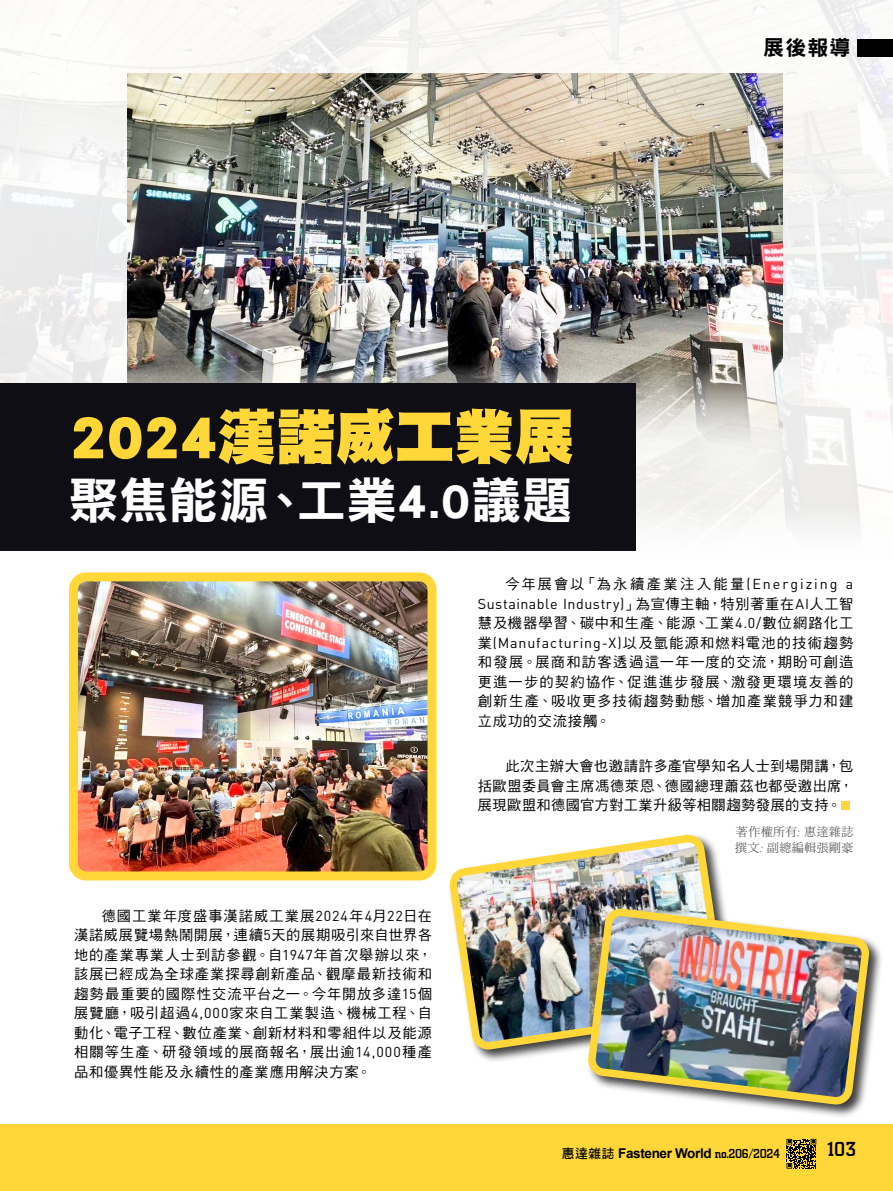
<style>
.page{position:relative;width:893px;height:1191px;background:#fff}
.page>*{position:absolute;margin:0;border:0;box-sizing:border-box;transform-origin:0 0}
.t1{font:60px "DF Hei Std W12";letter-spacing:-.015em;color:#ffd739}
.t2{font:49.5px "DF Li Hei Std W7";letter-spacing:.01em;color:#fff}
.t3{font:21px "DF Hei Std W9";color:#000}
.t4{font:500 21px "City D";color:#000}
.t5{font:14.25px/19.5px "DF Hei Std W5";letter-spacing:.065em;color:#040000;text-align:justify}
.t6{font:14.25px "DIN Pro";letter-spacing:.05em;color:#040000}
.t7{font:14.25px "DF Hei Std W5";letter-spacing:.16em;color:#040000}
.t8{font:700 13.5px "Arial";letter-spacing:-.025em;color:#000}
.t9{font:12px/16px "DF Ming Std W5";letter-spacing:.035em;color:#595757}
.s1{font-family:"DIN Pro"}
.s2{font-family:"DF Hei Std W5"}
.s3{font-family:"Times New Roman";font-style:italic}
.s4{font-family:"DF Hei Std W7";font-weight:400;font-size:12.75px}
.s5{font-family:"City D";font-weight:500}
</style>
<div class="page">
<img style="left:0;top:0;width:893px;height:528px">
<img style="left:128px;top:74px;width:655px;height:384px">
<div style="left:0;top:384px;width:636px;height:167px;background:#0f0e14"></div>
<div style="left:448px;top:833px;width:293px;height:230px;background:#000;opacity:.75"></div>
<img style="left:453px;top:834px;width:275px;height:216px">
<img style="left:79px;top:582px;width:348px;height:288px">
<div style="left:69px;top:572px;width:368px;height:308px;border:9px solid #ffd739;border-radius:13px"></div>
<div style="left:586px;top:906px;width:297px;height:212px;background:#000;opacity:.75"></div>
<img style="left:583px;top:904px;width:291px;height:205px">
<div style="left:841px;top:801px;width:8px;height:8px;background:#ffd739"></div>
<div style="left:0;top:1124px;width:893px;height:67px;background:#ffd739"></div>
<div style="left:857px;top:40px;width:36px;height:17px;background:#000"></div>
<svg style="left:786px;top:1138px;width:30px;height:30px"></svg>
<h1 class="t1" style="left:69px;top:404px;width:507px">2024漢諾威工業展</h1>
<h2 class="t2" style="left:69px;top:473px;width:505px">聚焦能源、工業4.0議題</h2>
<h3 class="t3" style="left:763px;top:36px;width:89px">展後報導</h3>
<p class="t5" style="left:74px;top:905px;width:359px;text-indent:28px">德國工業年度盛事漢諾威工業展<span class="s1">2024</span>年<span class="s1">4</span>月<span class="s1">22</span>日在漢諾威展覽場熱鬧開展，連續<span class="s1">5</span>天的展期吸引來自世界各地的產業專業人士到訪參觀。自<span class="s1">1947</span>年首次舉辦以來，該展已經成為全球產業探尋創新產品、觀摩最新技術和趨勢最重要的國際性交流平台之一。今年開放多達<span class="s1">15</span>個展覽廳，吸引超過<span class="s1">4,000</span>家來自工業製造、機械工程、自動化、電子工程、數位產業、創新材料和零組件以及能源相關等生產、研發領域的展商報名，展出逾<span class="s1">14,000</span>種產品和優異性能及永續性的產業應用解決方案。</p>
<p class="t7" style="left:505px;top:576px;width:349px">今年展會以「為永續產業注入能量<span class="s1">(Energizing a</span></p>
<p class="t6" style="left:478px;top:594px;width:377px">Sustainable Industry)<span class="s2">」為宣傳主軸，特別著重在</span>AI<span class="s2">人工智</span></p>
<p class="t5" style="left:478px;top:613px;width:377px">慧及機器學習、碳中和生產、能源、工業<span class="s1">4.0/</span>數位網路化工</p>
<p class="t6" style="left:478px;top:633px;width:377px"><span class="s2">業</span>(Manufacturing-X)<span class="s2">以及氫能源和燃料電池的技術趨勢</span></p>
<p class="t5" style="left:478px;top:652px;width:377px">和發展。展商和訪客透過這一年一度的交流，期盼可創造更進一步的契約協作、促進進步發展、激發更環境友善的創新生產、吸收更多技術趨勢動態、增加產業競爭力和建立成功的交流接觸。</p>
<p class="t5" style="left:478px;top:756px;width:377px;text-indent:28px">此次主辦大會也邀請許多產官學知名人士到場開講，包括歐盟委員會主席馮德萊恩、德國總理蕭茲也都受邀出席，展現歐盟和德國官方對工業升級等相關趨勢發展的支持。</p>
<p class="t9" style="left:735px;top:824px;width:120px">著作權所有<span class="s3">:</span> 惠達雜誌撰文<span class="s3">:</span> 副總編輯張剛豪</p>
<p class="t8" style="left:562px;top:1143px;width:220px"><span class="s4">惠達雜誌</span> Fastener World <span class="s5">no.206/2024</span></p>
<h3 class="t4" style="left:827px;top:1138px;width:31px">103</h3>
</div>
